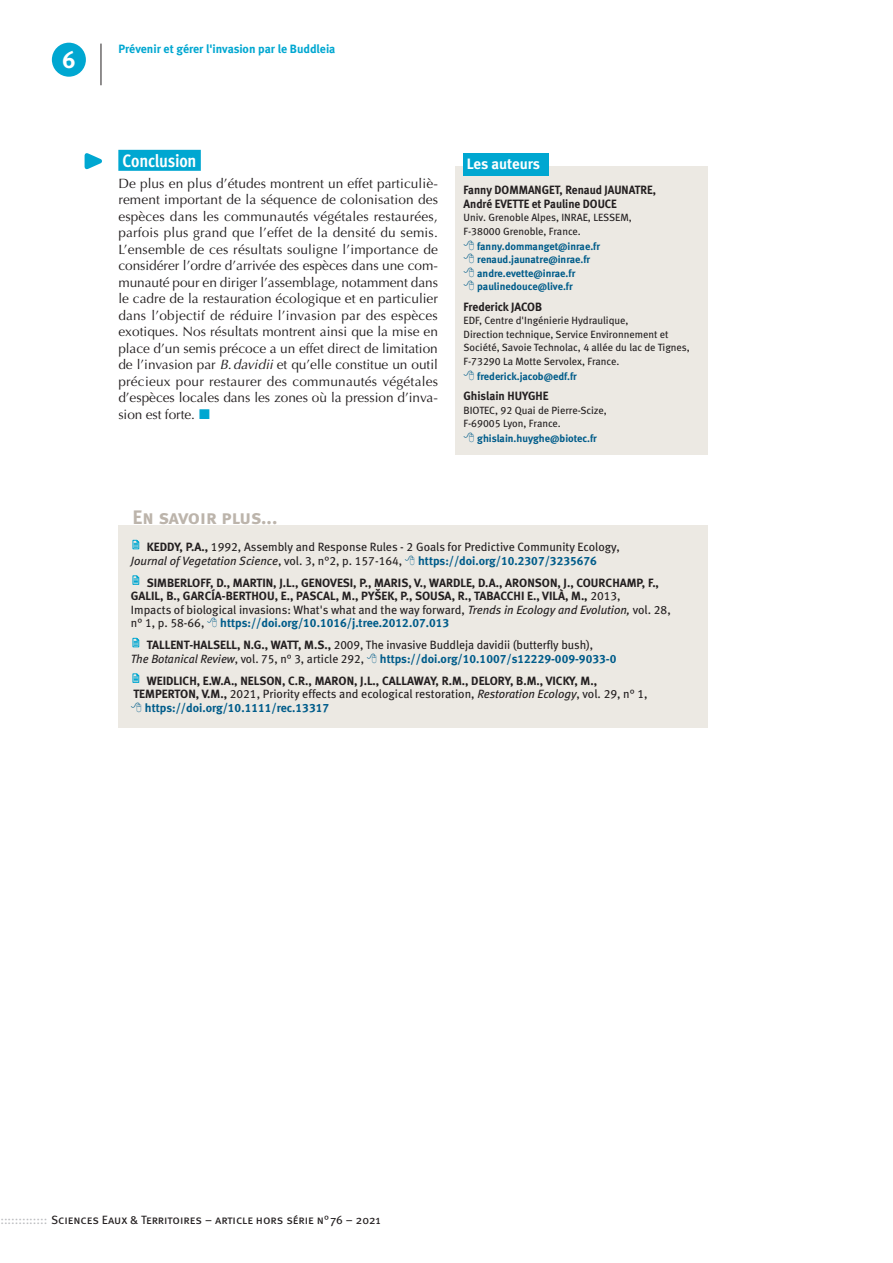
<style>
.page{position:relative;width:893px;height:1263px;background:#fff}
.page>*{position:absolute;margin:0;border:0;box-sizing:border-box;transform-origin:0 0}
.t1{font:24px "Meta Bold Caps Expert";color:#fff}
.t2{font:19.5px "Meta Bold LF Caps";letter-spacing:-.015em;color:#bcb4ab}
.t3{font:700 18px "Meta Cond OT";letter-spacing:-.015em;color:#fff}
.t4{font:15px "Meta Bold LF";letter-spacing:-.005em;color:#fff}
.t5{font:13.5px/16.5px "Optima";letter-spacing:-.005em;color:#231f20;text-align:justify}
.t6{font:12px/13.5px "Meta Book LF";color:#231f20}
.t7{font:12px "Meta Bold LF";color:#231f20}
.t8{font:12px "Meta Bold LF";color:#005c8a}
.t9{font:12px "Meta Book Caps";color:#231f20}
.t10{font:12px/13.5px "Meta Bold LF";color:#231f20;scale:.95 1}
.t11{font:700 12px "Meta";color:#00a7d1}
.t12{font:10.5px/13.5px "Meta Book LF";color:#231f20}
.t13{font:10.5px/13.5px "Meta Bold LF";color:#005c8a}
.s1{font-style:italic}
.s2{font-family:"Meta Bold LF"}
.s3{font-family:"Meta Book LF"}
.s4{color:#bcbdc0}
</style>
<div class="page">
<svg style="left:84px;top:153px;width:18px;height:17px"></svg>
<div style="left:118px;top:150px;width:83px;height:21px;background:#00a7d1"></div>
<div style="left:455px;top:166px;width:252px;height:289px;background:#ece9e3"></div>
<div style="left:463px;top:153px;width:85px;height:22px;background:#00a7d1"></div>
<div style="left:118px;top:525px;width:589px;height:203px;background:#ece9e3"></div>
<svg style="left:132px;top:540px;width:7px;height:9px"></svg>
<svg style="left:132px;top:575px;width:7px;height:10px"></svg>
<svg style="left:132px;top:638px;width:7px;height:9px"></svg>
<svg style="left:132px;top:673px;width:7px;height:10px"></svg>
<div style="left:52px;top:43px;width:34px;height:34px;background:#00a7d1;border-radius:50%"></div>
<hr style="left:101px;top:44px;width:1px;height:41px;background:#231f20">
<h1 class="t1" style="left:62px;top:45px;width:15px">6</h1>
<p class="t11" style="left:118px;top:41px;width:218px">Prévenir et gérer l'invasion par le Buddleia</p>
<h3 class="t3" style="left:123px;top:149px;width:75px">Conclusion</h3>
<p class="t5" style="left:118px;top:175px;width:321px">De plus en plus d’études montrent un effet particuliè&shy;rement important de la séquence de colonisation des espèces dans les communautés végétales restaurées, parfois plus grand que l’effet de la densité du semis.<br>L’ensemble de ces résultats souligne l’importance de considérer l’ordre d’arrivée des espèces dans une com&shy;munauté pour en diriger l’assemblage, notamment dans le cadre de la restauration écologique et en particulier dans l’objectif de réduire l’invasion par des espèces exotiques. Nos résultats montrent ainsi que la mise en place d’un semis précoce a un effet direct de limitation de l’invasion par <span class="s1">B.davidii</span> et qu’elle constitue un outil précieux pour restaurer des communautés végétales d’espèces locales dans les zones où la pression d’inva&shy;sion est forte.</p>
<p class="t10" style="left:463px;top:183px;width:204px">Fanny dommanget, renaud jaunatre,<br>André evette</p>
<p class="t4" style="left:467px;top:155px;width:75px">Les auteurs</p>
<p class="t10" style="left:532px;top:196px;width:90px">et Pauline douce</p>
<p class="t12" style="left:463px;top:210px;width:170px">Univ. Grenoble Alpes, INRAE, LESSEM,<br>F-38000 Grenoble, France.</p>
<p class="t13" style="left:477px;top:239px;width:124px">fanny.dommanget@inrae.fr renaud.jaunatre@inrae.fr andre.evette@inrae.fr paulinedouce@live.fr</p>
<p class="t7" style="left:463px;top:299px;width:79px">Frederick jacob</p>
<p class="t12" style="left:463px;top:313px;width:228px">EDF, Centre d'Ingénierie Hydraulique,<br>Direction technique, Service Environnement et Société, Savoie Technolac, 4 allée du lac de Tignes, F-73290 La Motte Servolex, France.</p>
<p class="t13" style="left:477px;top:369px;width:101px">frederick.jacob@edf.fr</p>
<p class="t7" style="left:463px;top:389px;width:86px">Ghislain huyghe</p>
<p class="t12" style="left:463px;top:403px;width:145px">BIOTEC, 92 Quai de Pierre-Scize,<br>F-69005 Lyon, France.</p>
<p class="t13" style="left:477px;top:431px;width:121px">ghislain.huyghe@biotec.fr</p>
<h2 class="t2" style="left:132px;top:506px;width:146px">En savoir plus...</h2>
<p class="t6" style="left:131px;top:540px;width:491px;text-indent:16px"><span class="s2">KEDDY, P.A.,</span> 1992, Assembly and Response Rules - 2 Goals for Predictive Community Ecology,<br><span class="s1">Journal of Vegetation Science</span>, vol. 3, n°2, p. 157-164,</p>
<p class="t8" style="left:418px;top:554px;width:180px">https://doi.org/10.2307/3235676</p>
<p class="t7" style="left:147px;top:576px;width:374px">SIMBERLOFF, D., MARTIN, J.L., GENOVESI, P., MARIS, V., WARD LE, D.A., ARON</p>
<p class="t7" style="left:535px;top:576px;width:50px">SON, J., COURCH</p>
<p class="t7" style="left:620px;top:576px;width:41px">AMP, F.,</p>
<p class="t7" style="left:131px;top:589px;width:129px">GALIL, B., GARCÍA-BERTHOU</p>
<p class="t7" style="left:275px;top:589px;width:347px">, E., PASCAL, M., PYŠEK, P., SOUSA, R., TABACCH I E., VILÀ, M., <span class="s3">2013,</span></p>
<p class="t6" style="left:131px;top:603px;width:541px">Impacts of biological invasions: What's what and the way forward, <span class="s1">Trends in Ecology and Evolution,</span> vol. 28, n° 1, p. 58-66,</p>
<p class="t8" style="left:220px;top:616px;width:230px">https://doi.org/10.1016/j.tree.2012.07.013</p>
<p class="t6" style="left:131px;top:638px;width:464px;text-indent:16px"><span class="s2">TALLENT-HALSELL, N.G., WATT, M.S.,</span> 2009, The invasive Buddleja davidii (butterfly bush),<br><span class="s1">The Botanical Review</span>, vol. 75, n° 3, article 292,</p>
<p class="t8" style="left:380px;top:652px;width:238px">https://doi.org/10.1007/s12229-009-9033-0</p>
<p class="t7" style="left:147px;top:674px;width:193px">WEIDLICH , E.W.A., NELSON , C.R., MARON</p>
<p class="t7" style="left:354px;top:674px;width:244px">, J.L., CALLAWAY, R.M., DELORY, B.M., VICKY, M.,</p>
<p class="t6" style="left:133px;top:687px;width:516px"><span class="s2">TEMPERTON , V.M.,</span> 2021, Priority effects and ecological restoration, <span class="s1">Restoration Ecology</span>, vol. 29, n° 1,</p>
<p class="t8" style="left:145px;top:701px;width:186px">https://doi.org/10.1111/rec.13317</p>
<p class="t9" style="left:0;top:1213px;width:382px"><span class="s4">:::::::::::::</span> Sciences Eaux &amp; Territoires – article hors série n° 76 – 2021</p>
</div>
